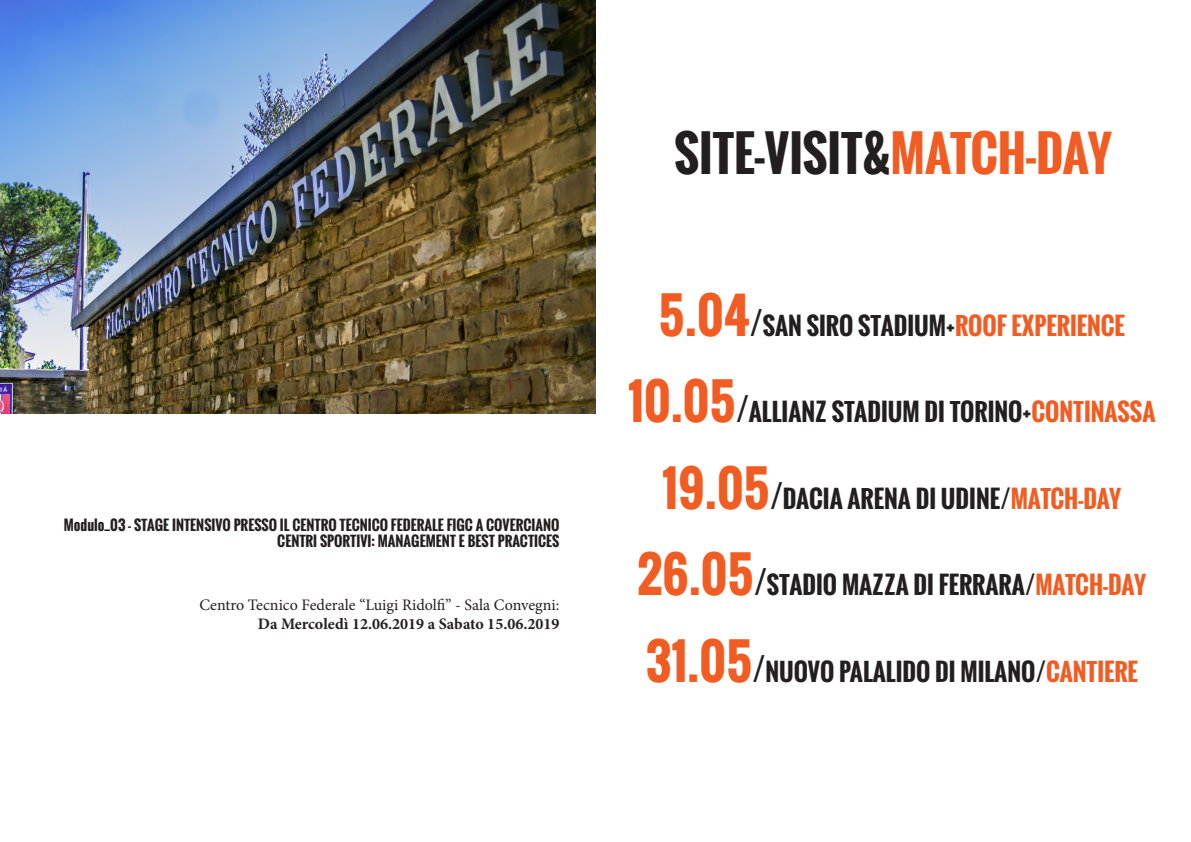
<style>
.page{position:relative;width:1191px;height:842px;background:#fff}
.page>*{position:absolute;margin:0;border:0;box-sizing:border-box;transform-origin:0 0}
.t1{font:700 48px "Oswald";color:#231f20}
.t2{font:700 24px "Oswald";color:#231f20}
.t3{font:16px "Minion Pro";color:#231f20}
.t4{font:700 16px "Minion Pro";color:#231f20}
.t5{font:700 14px "Oswald";color:#231f20}
.s1{color:#f15c22}
.s2{font-size:48px;color:#f15c22}
.s3{font-size:30px}
</style>
<div class="page">
<img style="left:0;top:0;width:595px;height:414px">
<p class="t5" style="left:64px;top:514px;width:497px">Modulo_03 - STAGE INTENSIVO PRESSO IL CENTRO TECNICO FEDERALE FIGC A COVERCIANO</p>
<p class="t5" style="left:277px;top:531px;width:284px">CENTRI SPORTIVI: MANAGEMENT E BEST PRACTICES</p>
<p class="t3" style="left:199px;top:594px;width:361px">Centro Tecnico Federale “Luigi Ridolfi” - Sala Convegni:</p>
<p class="t4" style="left:258px;top:613px;width:303px">Da Mercoledì 12.06.2019 a Sabato 15.06.2019</p>
<p class="t1" style="left:674px;top:117px;width:439px">SITE-VISIT&amp;<span class="s1">MATCH-DAY</span></p>
<p class="t2" style="left:658px;top:308px;width:468px"><span class="s2">5.04</span><span class="s3">/</span>SAN SIRO STADIUM+<span class="s1">ROOF EXPERIENCE</span></p>
<p class="t2" style="left:628px;top:394px;width:528px"><span class="s2">10.05</span><span class="s3">/</span>ALLIANZ STADIUM DI TORINO+<span class="s1">CONTINASSA</span></p>
<p class="t2" style="left:662px;top:480px;width:460px"><span class="s2">19.05</span><span class="s3">/</span>DACIA ARENA DI UDINE/<span class="s1">MATCH-DAY</span></p>
<p class="t2" style="left:637px;top:567px;width:510px"><span class="s2">26.05</span><span class="s3">/</span>STADIO MAZZA DI FERRARA/<span class="s1">MATCH-DAY</span></p>
<p class="t2" style="left:645px;top:653px;width:494px"><span class="s2">31.05</span><span class="s3">/</span>NUOVO PALALIDO DI MILANO/<span class="s1">CANTIERE</span></p>
</div>
